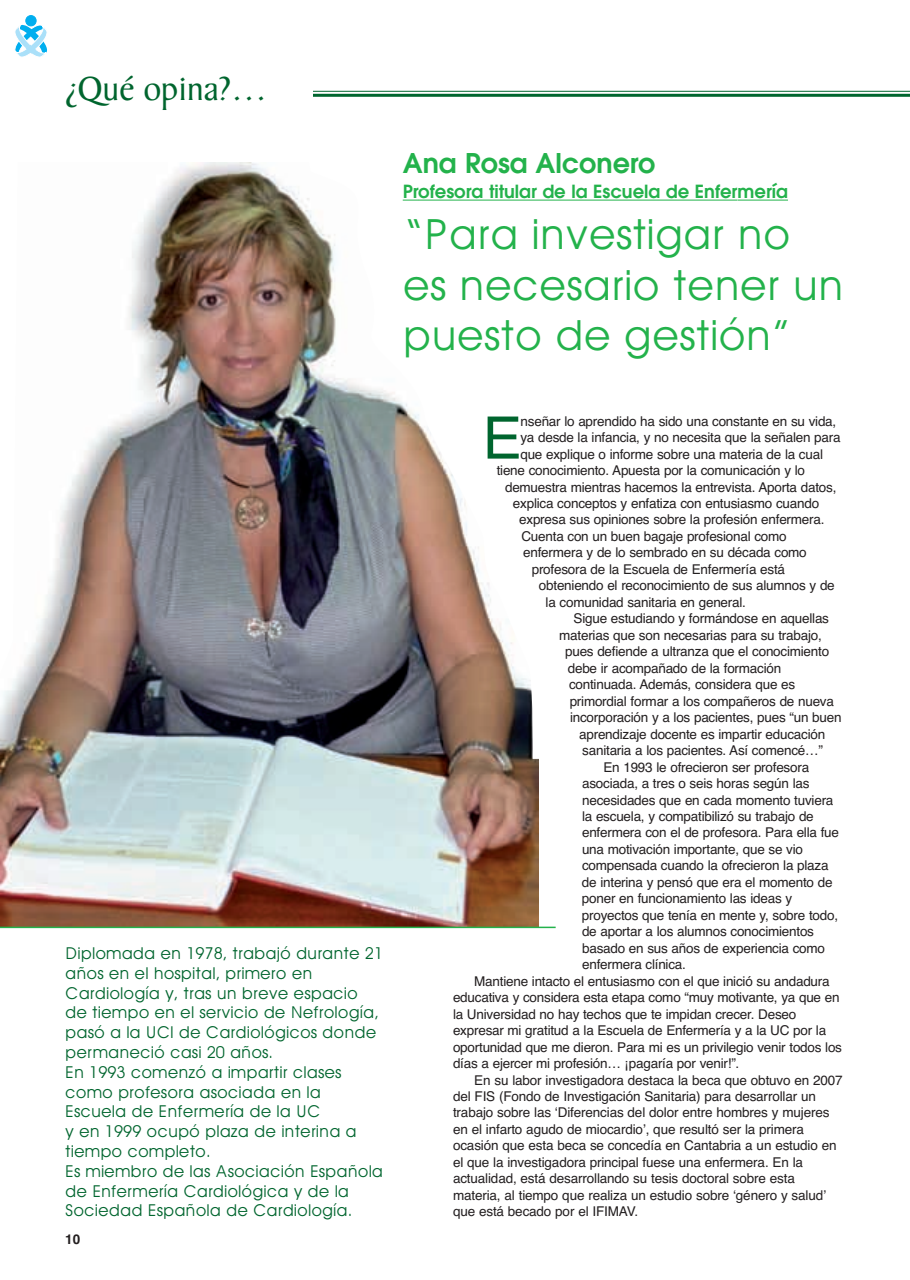
<style>
.page{position:relative;width:910px;height:1280px;background:#fff}
.page>*{position:absolute;margin:0;border:0;box-sizing:border-box;transform-origin:0 0}
.t1{font:58.65px "Helvetica";color:#00652e}
.t2{font:42px/50.4px "Avant Garde";color:#23b24b}
.t3{font:36px "Baker Signet";color:#00652e}
.t4{font:600 27px "Avant Garde";color:#23b24b}
.t5{font:600 18px "Avant Garde";color:#23b24b}
.t6{font:16.5px/19.8px "Avant Garde";color:#00652e}
.t7{font:13.5px "Helvetica";letter-spacing:-.015em;color:#231f20}
.t8{font:700 13.5px "Helvetica";color:#231f20}
</style>
<div class="page">
<div style="left:26px;top:15px;width:10px;height:11px;background:#00aeef;border:1px solid #00aeef;border-radius:50%"></div>
<svg style="left:14px;top:21px;width:33px;height:36px"></svg>
<img style="left:0;top:162px;width:539px;height:765px">
<hr style="left:0;top:927px;width:556px;height:1px;background:#23b24b">
<svg style="left:403px;top:200px;width:15px;height:1px"></svg>
<hr style="left:418px;top:200px;width:319px;height:1px;background:#23b24b">
<hr style="left:738px;top:200px;width:50px;height:1px;background:#23b24b">
<hr style="left:195px;top:91px;width:715px;height:1px;background:#00652e">
<hr style="left:195px;top:94px;width:715px;height:3px;background:#00652e">
<div style="left:64px;top:73px;width:249px;height:40px;background:#fff"></div>
<h3 class="t3" style="left:65px;top:75px;width:203px">¿Qué opina?…</h3>
<h3 class="t4" style="left:403px;top:152px;width:254px">Ana Rosa Alconero</h3>
<h3 class="t5" style="left:403px;top:185px;width:387px">Profesora titular de la Escuela de Enfermería</h3>
<h2 class="t2" style="left:403px;top:213px;width:443px">“Para investigar no es necesario tener un puesto de gestión”</h2>
<p class="t6" style="left:65px;top:945px;width:319px">Diplomada en 1978, trabajó durante 21 años en el hospital, primero en<br>Cardiología y, tras un breve espacio de tiempo en el servicio de Nefrología, pasó a la UCI de Cardiológicos donde permaneció casi 20 años.<br>En 1993 comenzó a impartir clases como profesora asociada en la<br>Escuela de Enfermería de la UC<br>y en 1999 ocupó plaza de interina a tiempo completo.<br>Es miembro de las Asociación Española de Enfermería Cardiológica y de la<br>Sociedad Española de Cardiología.</p>
<p class="t8" style="left:65px;top:1234px;width:17px">10</p>
<h1 class="t1" style="left:483px;top:416px;width:41px">E</h1>
<p class="t7" style="left:521px;top:416px;width:317px">nseñar lo aprendido ha sido una constante en su vida,</p>
<p class="t7" style="left:520px;top:432px;width:322px">ya desde la infancia, y no necesita que la señalen para</p>
<p class="t7" style="left:520px;top:449px;width:304px">que explique o informe sobre una materia de la cual</p>
<p class="t7" style="left:497px;top:465px;width:310px">tiene conocimiento. Apuesta por la comunicación y lo</p>
<p class="t7" style="left:505px;top:482px;width:333px">demuestra mientras hacemos la entrevista. Aporta datos,</p>
<p class="t7" style="left:513px;top:498px;width:308px">explica conceptos y enfatiza con entusiasmo cuando</p>
<p class="t7" style="left:519px;top:515px;width:307px">expresa sus opiniones sobre la profesión enfermera.</p>
<p class="t7" style="left:521px;top:531px;width:267px">Cuenta con un buen bagaje profesional como</p>
<p class="t7" style="left:523px;top:548px;width:285px">enfermera y de lo sembrado en su década como</p>
<p class="t7" style="left:532px;top:564px;width:255px">profesora de la Escuela de Enfermería está</p>
<p class="t7" style="left:539px;top:581px;width:297px">obteniendo el reconocimiento de sus alumnos y de</p>
<p class="t7" style="left:546px;top:597px;width:202px">la comunidad sanitaria en general.</p>
<p class="t7" style="left:574px;top:614px;width:257px">Sigue estudiando y formándose en aquellas</p>
<p class="t7" style="left:559px;top:630px;width:264px">materias que son necesarias para su trabajo,</p>
<p class="t7" style="left:565px;top:646px;width:266px">pues defiende a ultranza que el conocimiento</p>
<p class="t7" style="left:568px;top:663px;width:215px">debe ir acompañado de la formación</p>
<p class="t7" style="left:569px;top:679px;width:228px">continuada. Además, considera que es</p>
<p class="t7" style="left:570px;top:696px;width:266px">primordial formar a los compañeros de nueva</p>
<p class="t7" style="left:570px;top:712px;width:273px">incorporación y a los pacientes, pues “un buen</p>
<p class="t7" style="left:579px;top:729px;width:247px">aprendizaje docente es impartir educación</p>
<p class="t7" style="left:582px;top:745px;width:242px">sanitaria a los pacientes. Así comencé…”</p>
<p class="t7" style="left:603px;top:762px;width:207px">En 1993 le ofrecieron ser profesora</p>
<p class="t7" style="left:582px;top:778px;width:229px">asociada, a tres o seis horas según las</p>
<p class="t7" style="left:582px;top:795px;width:253px">necesidades que en cada momento tuviera</p>
<p class="t7" style="left:582px;top:811px;width:233px">la escuela, y compatibilizó su trabajo de</p>
<p class="t7" style="left:582px;top:828px;width:258px">enfermera con el de profesora. Para ella fue</p>
<p class="t7" style="left:582px;top:844px;width:223px">una motivación importante, que se vio</p>
<p class="t7" style="left:582px;top:861px;width:248px">compensada cuando la ofrecieron la plaza</p>
<p class="t7" style="left:582px;top:877px;width:252px">de interina y pensó que era el momento de</p>
<p class="t7" style="left:582px;top:894px;width:212px">poner en funcionamiento las ideas y</p>
<p class="t7" style="left:582px;top:910px;width:258px">proyectos que tenía en mente y, sobre todo,</p>
<p class="t7" style="left:582px;top:926px;width:234px">de aportar a los alumnos conocimientos</p>
<p class="t7" style="left:582px;top:943px;width:244px">basado en sus años de experiencia como</p>
<p class="t7" style="left:582px;top:959px;width:105px">enfermera clínica.</p>
<p class="t7" style="left:474px;top:976px;width:357px">Mantiene intacto el entusiasmo con el que inició su andadura</p>
<p class="t7" style="left:453px;top:992px;width:388px">educativa y considera esta etapa como “muy motivante, ya que en</p>
<p class="t7" style="left:453px;top:1009px;width:345px">la Universidad no hay techos que te impidan crecer. Deseo</p>
<p class="t7" style="left:453px;top:1025px;width:375px">expresar mi gratitud a la Escuela de Enfermería y a la UC por la</p>
<p class="t7" style="left:453px;top:1042px;width:390px">oportunidad que me dieron. Para mi es un privilegio venir todos los</p>
<p class="t7" style="left:453px;top:1058px;width:288px">días a ejercer mi profesión… ¡pagaría por venir!”.</p>
<p class="t7" style="left:474px;top:1075px;width:370px">En su labor investigadora destaca la beca que obtuvo en 2007</p>
<p class="t7" style="left:453px;top:1091px;width:364px">del FIS (Fondo de Investigación Sanitaria) para desarrollar un</p>
<p class="t7" style="left:453px;top:1108px;width:378px">trabajo sobre las ‘Diferencias del dolor entre hombres y mujeres</p>
<p class="t7" style="left:453px;top:1124px;width:353px">en el infarto agudo de miocardio’, que resultó ser la primera</p>
<p class="t7" style="left:453px;top:1141px;width:385px">ocasión que esta beca se concedía en Cantabria a un estudio en</p>
<p class="t7" style="left:453px;top:1157px;width:352px">el que la investigadora principal fuese una enfermera. En la</p>
<p class="t7" style="left:453px;top:1174px;width:343px">actualidad, está desarrollando su tesis doctoral sobre esta</p>
<p class="t7" style="left:453px;top:1190px;width:375px">materia, al tiempo que realiza un estudio sobre ‘género y salud’</p>
<p class="t7" style="left:453px;top:1206px;width:187px">que está becado por el IFIMAV.</p>
</div>
